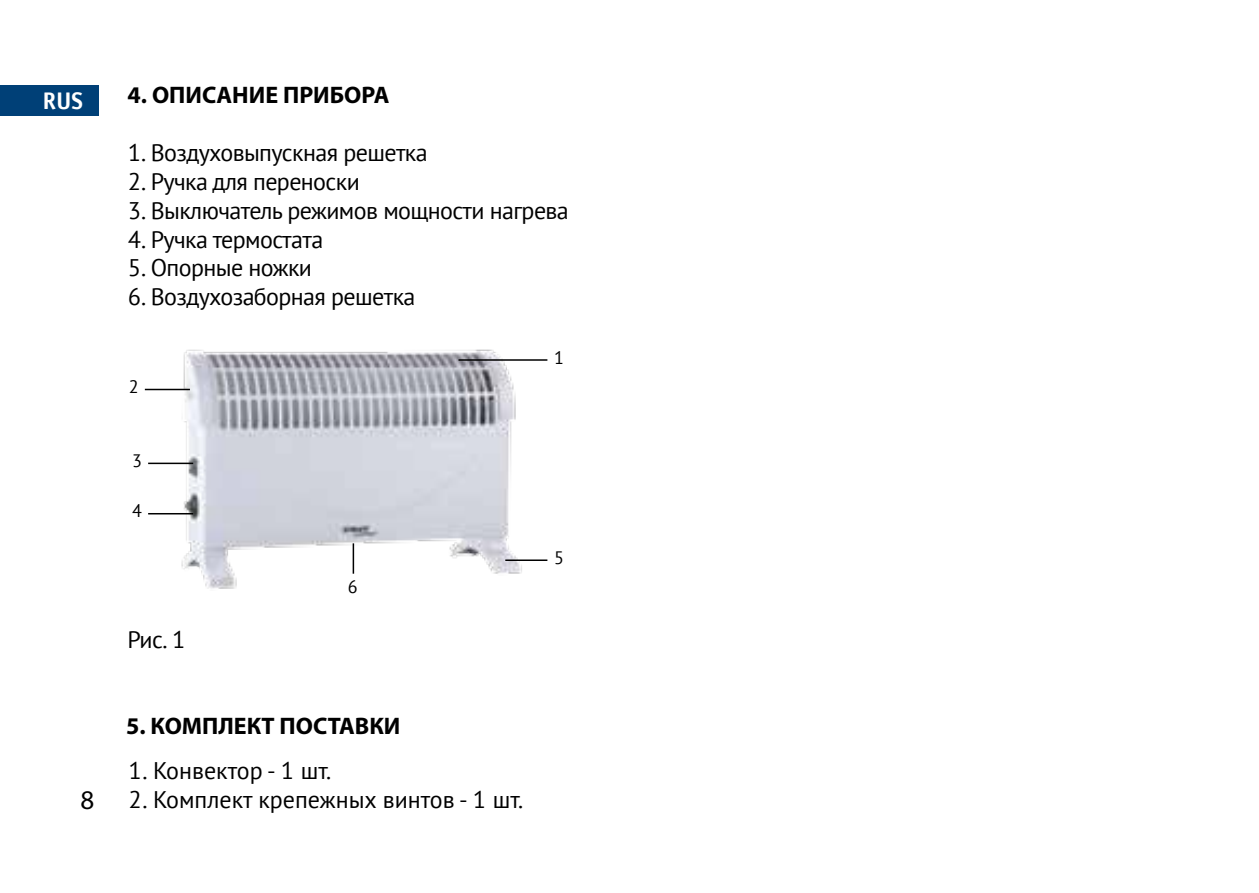
<style>
.page{position:relative;width:1259px;height:893px;background:#fff}
.page>*{position:absolute;margin:0;border:0;box-sizing:border-box;transform-origin:0 0}
.t1{font:27px "Myriad Pro";color:#000}
.t2{font:24px "PT Sans";letter-spacing:-.025em;color:#000}
.t3{font:24px "PT Sans";color:#000}
.t4{font:700 24px "Myriad Pro";color:#000}
.t5{font:700 24px "Officina Sans Win C";color:#fff}
.t6{font:18px "PT Sans";color:#000}
</style>
<div class="page">
<div style="left:0;top:85px;width:99px;height:31px;background:#004077"></div>
<img style="left:155px;top:349px;width:367px;height:240px">
<hr style="left:458px;top:359px;width:89px;height:2px;background:#000">
<hr style="left:505px;top:559px;width:42px;height:2px;background:#000">
<hr style="left:145px;top:389px;width:45px;height:1px;background:#000">
<hr style="left:148px;top:463px;width:45px;height:1px;background:#000">
<hr style="left:148px;top:513px;width:45px;height:1px;background:#000">
<hr style="left:353px;top:543px;width:1px;height:31px;background:#000">
<p class="t5" style="left:43px;top:87px;width:42px">RUS</p>
<p class="t4" style="left:128px;top:79px;width:263px">4. ОПИСАНИЕ ПРИБОРА</p>
<p class="t2" style="left:128px;top:137px;width:302px">1. Воздуховыпускная решетка</p>
<p class="t2" style="left:128px;top:166px;width:234px">2. Ручка для переноски</p>
<p class="t2" style="left:128px;top:195px;width:443px">3. Выключатель режимов мощности нагрева</p>
<p class="t2" style="left:128px;top:224px;width:197px">4. Ручка термостата</p>
<p class="t2" style="left:128px;top:253px;width:186px">5. Опорные ножки</p>
<p class="t2" style="left:128px;top:281px;width:289px">6. Воздухозаборная решетка</p>
<p class="t1" style="left:80px;top:783px;width:15px">8</p>
<p class="t6" style="left:129px;top:375px;width:12px">2</p>
<p class="t6" style="left:132px;top:449px;width:12px">3</p>
<p class="t6" style="left:132px;top:499px;width:12px">4</p>
<p class="t2" style="left:128px;top:625px;width:60px">Рис. 1</p>
<p class="t6" style="left:347px;top:575px;width:12px">6</p>
<p class="t4" style="left:126px;top:710px;width:276px">5. КОМПЛЕКТ ПОСТАВКИ</p>
<p class="t3" style="left:128px;top:755px;width:204px">1. Конвектор - 1 шт.</p>
<p class="t3" style="left:128px;top:784px;width:396px">2. Комплект крепежных винтов - 1 шт.</p>
<p class="t6" style="left:554px;top:346px;width:12px">1</p>
<p class="t6" style="left:554px;top:546px;width:12px">5</p>
</div>
